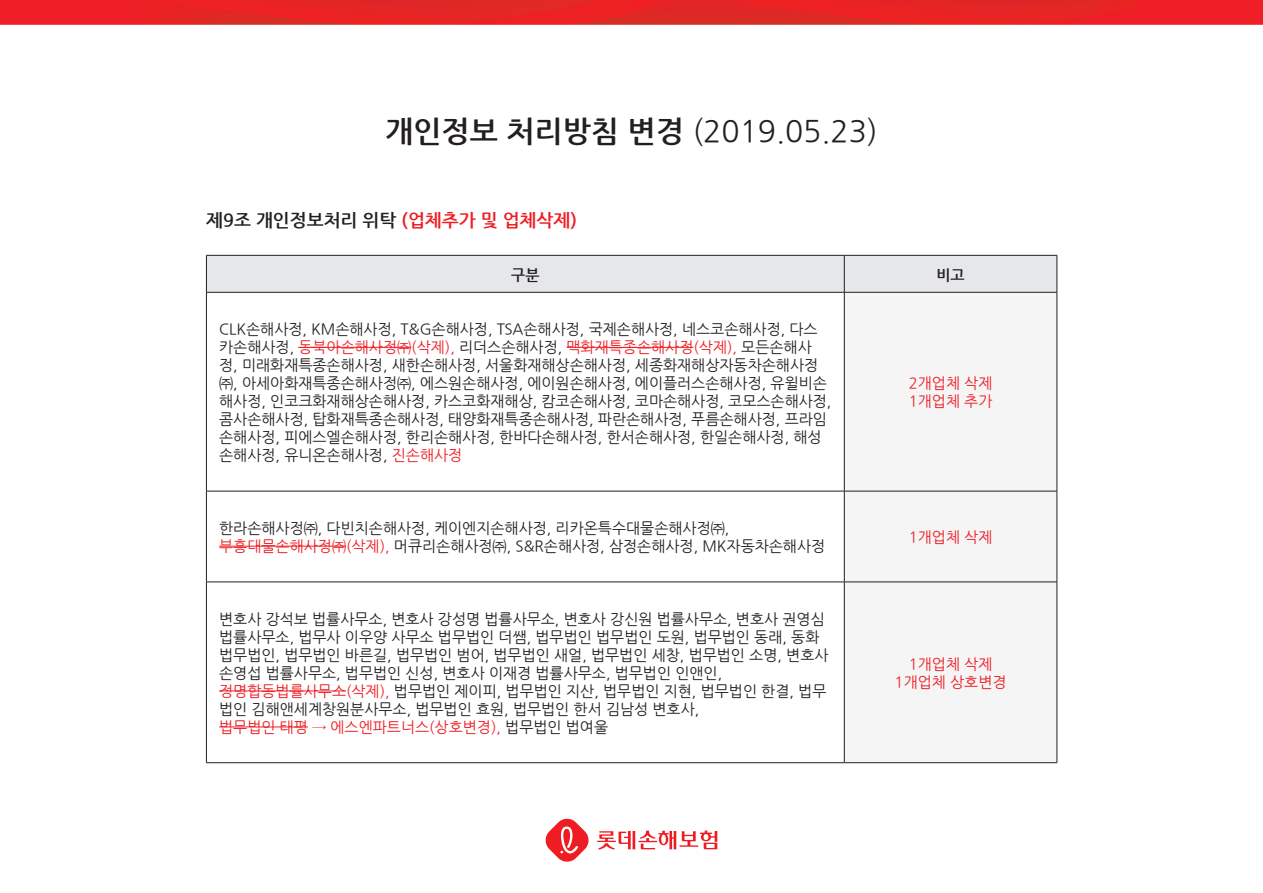
<style>
.page{position:relative;width:1263px;height:893px;background:#fff}
.page>*{position:absolute;margin:0;border:0;box-sizing:border-box;transform-origin:0 0}
.t1{font:30px "Nanum Gothic";color:#231f20}
.t2{font:700 18px "Nanum Gothic";color:#231f20}
.t3{font:15px/18px "Nanum Gothic";color:#231f20}
.t4{font:15px/18px "Nanum Gothic";color:#ee1d23}
.t5{font:700 15px "Nanum Gothic";color:#231f20}
.s1{font-weight:700}
.s2{color:#ee1d23}
</style>
<div class="page">
<img style="left:0;top:0;width:1263px;height:25px">
<div style="left:207px;top:256px;width:850px;height:36px;background:#e6e7e9"></div>
<div style="left:845px;top:293px;width:212px;height:469px;background:#f5f5f6"></div>
<hr style="left:206px;top:255px;width:638px;height:1px;background:#231f20">
<hr style="left:206px;top:255px;width:1px;height:37px;background:#231f20">
<hr style="left:844px;top:255px;width:213px;height:1px;background:#231f20">
<hr style="left:844px;top:255px;width:1px;height:37px;background:#231f20">
<hr style="left:1057px;top:255px;width:1px;height:37px;background:#231f20">
<hr style="left:206px;top:292px;width:638px;height:1px;background:#231f20">
<hr style="left:206px;top:292px;width:1px;height:199px;background:#231f20">
<hr style="left:844px;top:292px;width:213px;height:1px;background:#231f20">
<hr style="left:1057px;top:292px;width:1px;height:199px;background:#231f20">
<hr style="left:206px;top:491px;width:638px;height:1px;background:#231f20">
<hr style="left:206px;top:491px;width:1px;height:91px;background:#231f20">
<hr style="left:844px;top:491px;width:213px;height:1px;background:#231f20">
<hr style="left:1057px;top:491px;width:1px;height:91px;background:#231f20">
<hr style="left:206px;top:582px;width:638px;height:1px;background:#231f20">
<hr style="left:206px;top:582px;width:1px;height:180px;background:#231f20">
<hr style="left:844px;top:582px;width:213px;height:1px;background:#231f20">
<hr style="left:1057px;top:582px;width:1px;height:180px;background:#231f20">
<hr style="left:206px;top:762px;width:638px;height:1px;background:#231f20">
<hr style="left:844px;top:762px;width:213px;height:1px;background:#231f20">
<hr style="left:844px;top:292px;width:1px;height:199px;background:#231f20">
<hr style="left:844px;top:491px;width:1px;height:91px;background:#231f20">
<hr style="left:844px;top:582px;width:1px;height:180px;background:#231f20">
<hr style="left:298px;top:347px;width:113px;height:1px;background:#ee1d23">
<hr style="left:566px;top:347px;width:127px;height:1px;background:#ee1d23">
<hr style="left:219px;top:546px;width:127px;height:1px;background:#ee1d23">
<hr style="left:219px;top:690px;width:127px;height:1px;background:#ee1d23">
<hr style="left:219px;top:726px;width:89px;height:1px;background:#ee1d23">
<svg style="left:545px;top:818px;width:44px;height:44px"></svg>
<svg style="left:597px;top:830px;width:120px;height:19px"></svg>
<h1 class="t1" style="left:385px;top:117px;width:494px"><span class="s1">개인정보 처리방침 변경</span> (2019.05.23)</h1>
<p class="t2" style="left:206px;top:212px;width:372px">제9조 개인정보처리 위탁 <span class="s2">(업체추가 및 업체삭제)</span></p>
<p class="t5" style="left:511px;top:267px;width:30px">구분</p>
<p class="t5" style="left:936px;top:267px;width:30px">비고</p>
<p class="t3" style="left:219px;top:321px;width:614px">CLK손해사정, KM손해사정, T&amp;G손해사정, TSA손해사정, 국제손해사정, 네스코손해사정, 다스 카손해사정, <span class="s2">동북아손해사정㈜(삭제),</span> 리더스손해사정, <span class="s2">맥화재특종손해사정(삭제),</span> 모든손해사 정, 미래화재특종손해사정, 새한손해사정, 서울화재해상손해사정, 세종화재해상자동차손해사정㈜, 아세아화재특종손해사정㈜, 에스원손해사정, 에이원손해사정, 에이플러스손해사정, 유윌비손 해사정, 인코크화재해상손해사정, 카스코화재해상, 캄코손해사정, 코마손해사정, 코모스손해사정, 콤사손해사정, 탑화재특종손해사정, 태양화재특종손해사정, 파란손해사정, 푸름손해사정, 프라임 손해사정, 피에스엘손해사정, 한리손해사정, 한바다손해사정, 한서손해사정, 한일손해사정, 해성 손해사정, 유니온손해사정, <span class="s2">진손해사정</span></p>
<p class="t4" style="left:909px;top:375px;width:85px">2개업체 삭제<br>1개업체 추가</p>
<p class="t3" style="left:219px;top:520px;width:608px">한라손해사정㈜, 다빈치손해사정, 케이엔지손해사정, 리카온특수대물손해사정㈜, <span class="s2">부흥대물손해사정㈜(삭제),</span> 머큐리손해사정㈜, S&amp;R손해사정, 삼정손해사정, MK자동차손해사정</p>
<p class="t4" style="left:909px;top:529px;width:85px">1개업체 삭제</p>
<p class="t3" style="left:219px;top:610px;width:611px">변호사 강석보 법률사무소, 변호사 강성명 법률사무소, 변호사 강신원 법률사무소, 변호사 권영심 법률사무소, 법무사 이우양 사무소 법무법인 더쌤, 법무법인 법무법인 도원, 법무법인 동래, 동화 법무법인, 법무법인 바른길, 법무법인 범어, 법무법인 새얼, 법무법인 세창, 법무법인 소명, 변호사 손영섭 법률사무소, 법무법인 신성, 변호사 이재경 법률사무소, 법무법인 인앤인, <span class="s2">정명합동법률사무소(삭제),</span> 법무법인 제이피, 법무법인 지산, 법무법인 지현, 법무법인 한결, 법무 법인 김해앤세계창원분사무소, 법무법인 효원, 법무법인 한서 김남성 변호사,<br><span class="s2">법무법인 태평 → 에스엔파트너스(상호변경),</span> 법무법인 법여울</p>
<p class="t4" style="left:895px;top:655px;width:113px;text-align:center">1개업체 삭제<br>1개업체 상호변경</p>
</div>
